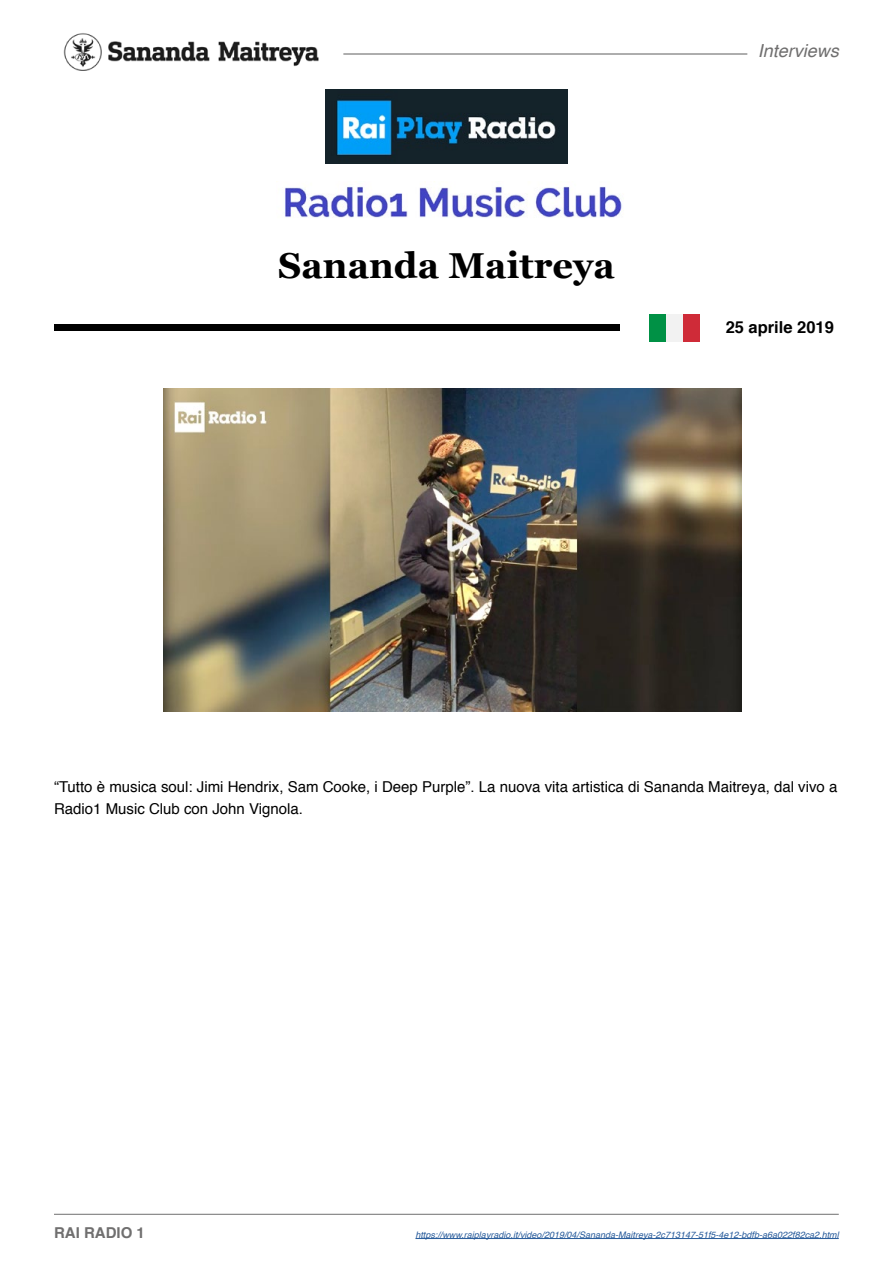
<style>
.page{position:relative;width:893px;height:1263px;background:#fff}
.page>*{position:absolute;margin:0;border:0;box-sizing:border-box;transform-origin:0 0}
.t1{font:700 36px "Georgia";color:#000}
.t2{font:italic 18px "Helvetica";color:#706f6f}
.t3{font:700 16.5px "Helvetica";color:#000}
.t4{font:15px/22.5px "Helvetica";color:#000}
.t5{font:700 15px "Helvetica";color:#706f6f}
.t6{font:italic 9px "Helvetica";color:#275b9b}
</style>
<div class="page">
<div style="left:54px;top:324px;width:566px;height:6px;background:#000"></div>
<img style="left:63px;top:33px;width:256px;height:38px">
<hr style="left:343px;top:53px;width:404px;height:2px;background:#706f6f">
<hr style="left:54px;top:1214px;width:785px;height:1px;background:#706f6f">
<div style="left:649px;top:314px;width:17px;height:28px;background:#009145"></div>
<div style="left:666px;top:314px;width:17px;height:28px;background:#f2f2f2"></div>
<div style="left:683px;top:314px;width:17px;height:28px;background:#cf2b38"></div>
<img style="left:325px;top:90px;width:242px;height:73px">
<hr style="left:415px;top:1238px;width:424px;height:1px;background:#275b9b">
<img style="left:163px;top:389px;width:579px;height:323px">
<img style="left:285px;top:184px;width:337px;height:34px">
<h1 class="t1" style="left:278px;top:238px;width:338px">Sananda Maitreya</h1>
<p class="t2" style="left:758px;top:36px;width:83px">Interviews</p>
<p class="t3" style="left:726px;top:314px;width:110px">25 aprile 2019</p>
<p class="t4" style="left:54px;top:775px;width:785px">“Tutto è musica soul: Jimi Hendrix, Sam Cooke, i Deep Purple”. La nuova vita artistica di Sananda Maitreya, dal vivo a<br>Radio1 Music Club con John Vignola.</p>
<p class="t5" style="left:54px;top:1221px;width:92px">RAI RADIO 1</p>
<p class="t6" style="left:415px;top:1227px;width:425px">https://www.raiplayradio.it/video/2019/04/Sananda-Maitreya-2c713147-51f5-4e12-bdfb-a6a022f82ca2.html</p>
</div>
